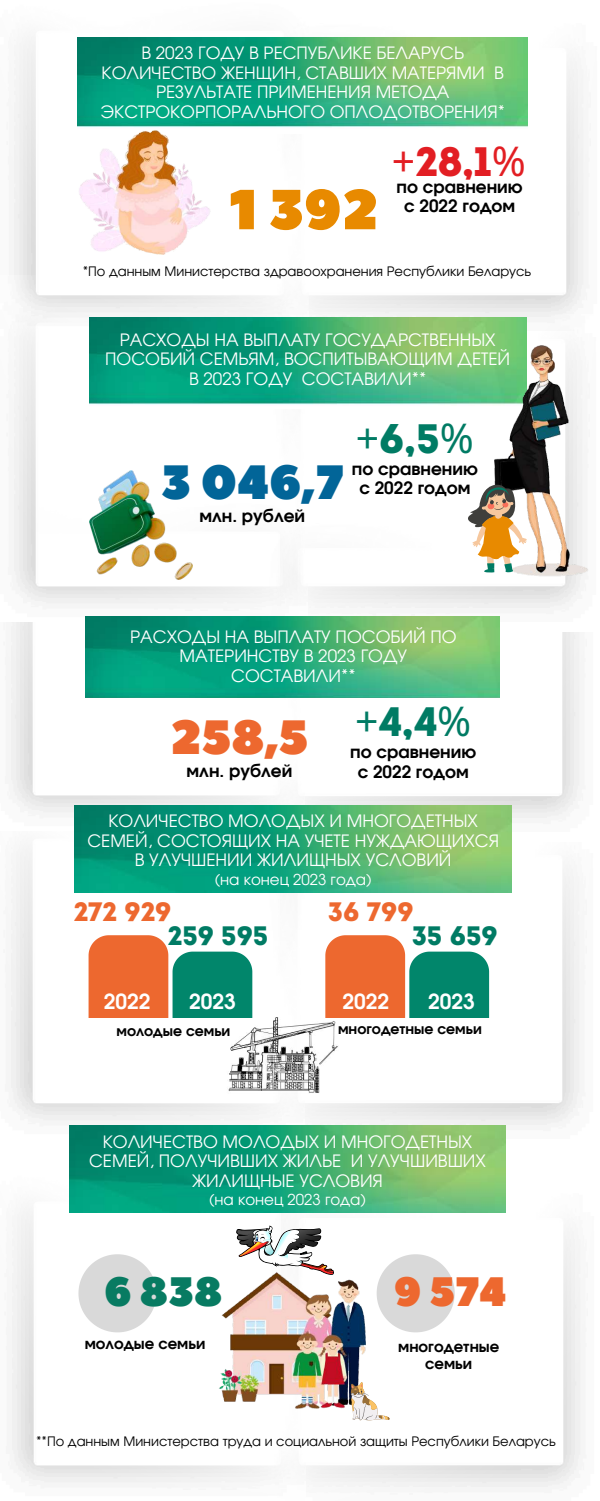
<style>
.page{position:relative;width:600px;height:1501px;background:#fff}
.page>*{position:absolute;margin:0;border:0;box-sizing:border-box;transform-origin:0 0}
.t1{font:56.3px "Peace Sans";color:#e88a00}
.t2{font:48px "Peace Sans";color:#026598}
.t3{font:48px "Peace Sans";color:#ed682f}
.t4{font:41px "Intro";color:#007b64}
.t5{font:41px "Intro";color:#e21e23}
.t6{font:41px "Peace Sans";color:#087b62}
.t7{font:41px "Peace Sans";color:#ed682f}
.t8{font:26.6px "Intro";color:#ed682f}
.t9{font:26.6px "Intro";color:#007b64}
.t10{font:700 20.8px "Evolventa";color:#fff}
.t11{font:17px/19.5px "Evolventa";color:#fff;text-align:center}
.t12{font:700 17px/19.5px "Evolventa";color:#000;text-align:center}
.t13{font:15px "Evolventa";color:#fff}
.t14{font:700 15px/17.2px "Evolventa";color:#000;text-align:center}
.t15{font:700 14.1px "Evolventa";color:#000}
.t16{font:13px "Evolventa";color:#000}
.s1{font-family:"Noto Sans"}
</style>
<div class="page">
<img style="left:308px;top:37px;width:276px;height:277px">
<img style="left:14px;top:37px;width:294px;height:238px">
<img style="left:78px;top:38px;width:450px;height:96px">
<img style="left:304px;top:840px;width:276px;height:285px">
<img style="left:11px;top:830px;width:293px;height:291px">
<img style="left:304px;top:632px;width:276px;height:208px">
<img style="left:11px;top:622px;width:293px;height:208px">
<img style="left:308px;top:314px;width:273px;height:318px">
<img style="left:14px;top:275px;width:283px;height:329px">
<img style="left:90px;top:317px;width:436px;height:91px">
<img style="left:484px;top:341px;width:104px;height:238px">
<svg style="left:467px;top:483px;width:60px;height:89px"></svg>
<img style="left:89px;top:471px;width:104px;height:108px">
<img style="left:67px;top:117px;width:153px;height:149px">
<img style="left:306px;top:1212px;width:275px;height:275px">
<img style="left:12px;top:1209px;width:294px;height:274px">
<img style="left:85px;top:616px;width:414px;height:81px">
<img style="left:75px;top:805px;width:436px;height:87px">
<svg style="left:89px;top:935px;width:163px;height:81px;background:#9b8a65"></svg>
<svg style="left:325px;top:935px;width:164px;height:81px;background:#968b66"></svg>
<img style="left:223px;top:1005px;width:119px;height:88px">
<img style="left:69px;top:1125px;width:437px;height:87px">
<img style="left:212px;top:1269px;width:163px;height:144px">
<svg style="left:349px;top:1381px;width:40px;height:38px"></svg>
<svg style="left:236px;top:1225px;width:98px;height:49px"></svg>
<svg style="left:78px;top:1253px;width:78px;height:78px"></svg>
<svg style="left:377px;top:1253px;width:78px;height:78px"></svg>
<p class="t11" style="left:101px;top:44px;width:406px">В 2023 ГОДУ В РЕСПУБЛИКЕ БЕЛАРУСЬ КОЛИЧЕСТВО ЖЕНЩИН, СТАВШИХ МАТЕРЯМИ В РЕЗУЛЬТАТЕ ПРИМЕНЕНИЯ МЕТОДА ЭКСТРОКОРПОРАЛЬНОГО ОПЛОДОТВОРЕНИЯ*</p>
<h1 class="t1" style="left:230px;top:172px;width:151px">1 392</h1>
<h3 class="t5" style="left:392px;top:145px;width:135px"><span class="s1">+</span>28,1<span class="s1">%</span></h3>
<p class="t12" style="left:397px;top:178px;width:128px">по сравнению с 2022 годом</p>
<p class="t16" style="left:83px;top:266px;width:450px">*По данным Министерства здравоохранения Республики Беларусь</p>
<p class="t11" style="left:105px;top:331px;width:406px">РАСХОДЫ НА ВЫПЛАТУ ГОСУДАРСТВЕННЫХ<br>ПОСОБИЙ СЕМЬЯМ, ВОСПИТЫВАЮЩИМ ДЕТЕЙ<br>В 2023 ГОДУ СОСТАВИЛИ**</p>
<h2 class="t2" style="left:161px;top:450px;width:185px">3 046,7</h2>
<p class="t12" style="left:199px;top:507px;width:107px">млн. рублей</p>
<h3 class="t4" style="left:356px;top:422px;width:120px"><span class="s1">+</span>6,5<span class="s1">%</span></h3>
<p class="t12" style="left:352px;top:460px;width:128px">по сравнению с 2022 годом</p>
<p class="t11" style="left:130px;top:628px;width:328px">РАСХОДЫ НА ВЫПЛАТУ ПОСОБИЙ ПО<br>МАТЕРИНСТВУ В 2023 ГОДУ<br>СОСТАВИЛИ**</p>
<h2 class="t3" style="left:170px;top:705px;width:139px">258,5</h2>
<p class="t12" style="left:187px;top:762px;width:107px">млн. рублей</p>
<h3 class="t4" style="left:355px;top:705px;width:118px"><span class="s1">+</span>4,4<span class="s1">%</span></h3>
<p class="t12" style="left:350px;top:743px;width:128px">по сравнению с 2022 годом</p>
<p class="t11" style="left:87px;top:812px;width:413px">КОЛИЧЕСТВО МОЛОДЫХ И МНОГОДЕТНЫХ<br>СЕМЕЙ, СОСТОЯЩИХ НА УЧЕТЕ НУЖДАЮЩИХСЯ<br>В УЛУЧШЕНИИ ЖИЛИЩНЫХ УСЛОВИЙ</p>
<p class="t13" style="left:215px;top:872px;width:159px">(на конец 2023 года)</p>
<h3 class="t8" style="left:74px;top:900px;width:99px">272 929</h3>
<h3 class="t9" style="left:168px;top:925px;width:102px">259 595</h3>
<h3 class="t8" style="left:328px;top:900px;width:87px">36 799</h3>
<h3 class="t9" style="left:412px;top:925px;width:87px">35 659</h3>
<p class="t10" style="left:104px;top:992px;width:48px">2022</p>
<p class="t10" style="left:189px;top:992px;width:48px">2023</p>
<p class="t10" style="left:343px;top:992px;width:48px">2022</p>
<p class="t10" style="left:428px;top:992px;width:48px">2023</p>
<p class="t15" style="left:116px;top:1024px;width:115px">молодые семьи</p>
<p class="t15" style="left:338px;top:1022px;width:145px">многодетные семьи</p>
<p class="t11" style="left:89px;top:1132px;width:398px">КОЛИЧЕСТВО МОЛОДЫХ И МНОГОДЕТНЫХ<br>СЕМЕЙ, ПОЛУЧИВШИХ ЖИЛЬЕ И УЛУЧШИВШИХ<br>ЖИЛИЩНЫЕ УСЛОВИЯ</p>
<p class="t13" style="left:209px;top:1193px;width:159px">(на конец 2023 года)</p>
<h3 class="t6" style="left:104px;top:1263px;width:120px">6 838</h3>
<h3 class="t7" style="left:394px;top:1263px;width:114px">9 574</h3>
<p class="t14" style="left:85px;top:1335px;width:122px">молодые семьи</p>
<p class="t14" style="left:398px;top:1338px;width:103px">многодетные семьи</p>
<p class="t16" style="left:36px;top:1435px;width:521px">**По данным Министерства труда и социальной защиты Республики Беларусь</p>
</div>
